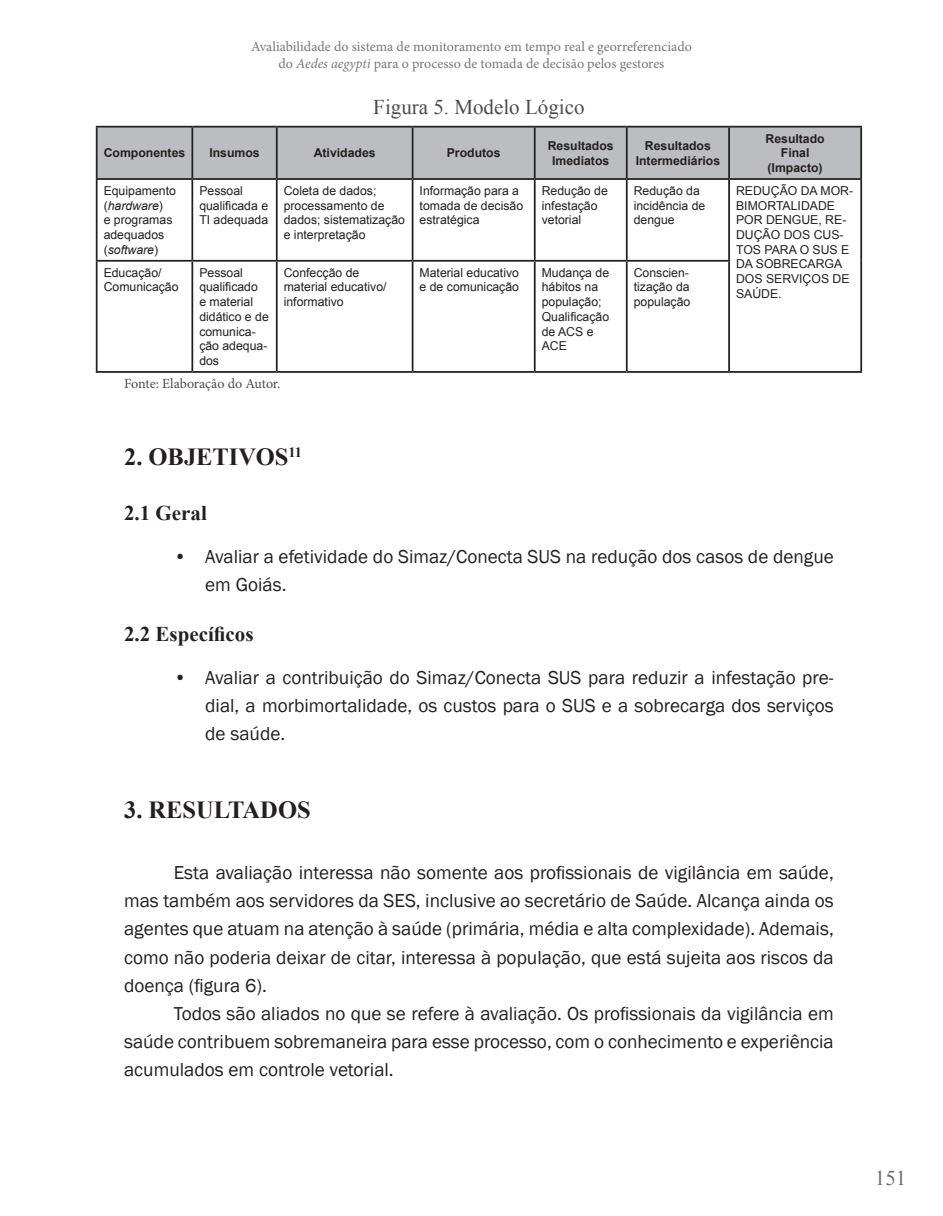
<style>
.page{position:relative;width:943px;height:1216px;background:#fff}
.page>*{position:absolute;margin:0;border:0;box-sizing:border-box;transform-origin:0 0}
.t1{font:700 24.5px "Times New Roman";color:#231f20}
.t2{font:700 21px "Times New Roman";color:#231f20}
.t3{font:21px "Times New Roman";color:#4b4c4d}
.t4{font:21px "Times New Roman";color:#6b6b6e}
.t5{font:19.25px/28px "Franklin Gothic";color:#231f20;text-align:justify}
.t6{font:14px/16.8px "Minion Pro";color:#76787b;text-align:center}
.t7{font:14px "Minion Pro";letter-spacing:-.005em;color:#4b4c4d}
.t8{font:12.25px/14.7px "Arial";color:#231f20}
.t9{font:700 12.25px/14.7px "Arial";color:#231f20;text-align:center}
.s1{font-style:italic}
</style>
<div class="page">
<div style="left:97px;top:127px;width:763px;height:51px;background:#bcbdc0"></div>
<hr style="left:96px;top:126px;width:96px;height:1px;background:#231f20">
<hr style="left:96px;top:127px;width:1px;height:51px;background:#231f20">
<hr style="left:192px;top:126px;width:85px;height:1px;background:#231f20">
<hr style="left:191px;top:127px;width:2px;height:51px;background:#231f20">
<hr style="left:277px;top:126px;width:135px;height:1px;background:#231f20">
<hr style="left:276px;top:127px;width:1px;height:51px;background:#231f20">
<hr style="left:412px;top:126px;width:122px;height:1px;background:#231f20">
<hr style="left:412px;top:127px;width:1px;height:51px;background:#231f20">
<hr style="left:534px;top:126px;width:92px;height:1px;background:#231f20">
<hr style="left:534px;top:127px;width:1px;height:51px;background:#231f20">
<hr style="left:626px;top:126px;width:103px;height:1px;background:#231f20">
<hr style="left:626px;top:127px;width:1px;height:51px;background:#231f20">
<hr style="left:729px;top:126px;width:133px;height:1px;background:#231f20">
<hr style="left:728px;top:127px;width:2px;height:51px;background:#231f20">
<hr style="left:860px;top:127px;width:2px;height:51px;background:#231f20">
<hr style="left:96px;top:178px;width:96px;height:2px;background:#231f20">
<hr style="left:96px;top:180px;width:1px;height:80px;background:#231f20">
<hr style="left:192px;top:178px;width:85px;height:2px;background:#231f20">
<hr style="left:191px;top:180px;width:2px;height:80px;background:#231f20">
<hr style="left:277px;top:178px;width:135px;height:2px;background:#231f20">
<hr style="left:276px;top:180px;width:1px;height:80px;background:#231f20">
<hr style="left:412px;top:178px;width:122px;height:2px;background:#231f20">
<hr style="left:412px;top:180px;width:1px;height:80px;background:#231f20">
<hr style="left:534px;top:178px;width:92px;height:2px;background:#231f20">
<hr style="left:534px;top:180px;width:1px;height:80px;background:#231f20">
<hr style="left:626px;top:178px;width:103px;height:2px;background:#231f20">
<hr style="left:626px;top:180px;width:1px;height:80px;background:#231f20">
<hr style="left:729px;top:178px;width:133px;height:2px;background:#231f20">
<hr style="left:728px;top:180px;width:2px;height:80px;background:#231f20">
<hr style="left:860px;top:180px;width:2px;height:81px;background:#231f20">
<hr style="left:96px;top:260px;width:96px;height:2px;background:#231f20">
<hr style="left:96px;top:262px;width:1px;height:109px;background:#231f20">
<hr style="left:192px;top:260px;width:85px;height:2px;background:#231f20">
<hr style="left:191px;top:262px;width:2px;height:109px;background:#231f20">
<hr style="left:277px;top:260px;width:135px;height:2px;background:#231f20">
<hr style="left:276px;top:262px;width:1px;height:109px;background:#231f20">
<hr style="left:412px;top:260px;width:122px;height:2px;background:#231f20">
<hr style="left:412px;top:262px;width:1px;height:109px;background:#231f20">
<hr style="left:534px;top:260px;width:92px;height:2px;background:#231f20">
<hr style="left:534px;top:262px;width:1px;height:109px;background:#231f20">
<hr style="left:626px;top:260px;width:104px;height:2px;background:#231f20">
<hr style="left:626px;top:262px;width:1px;height:109px;background:#231f20">
<hr style="left:728px;top:262px;width:2px;height:109px;background:#231f20">
<hr style="left:860px;top:261px;width:2px;height:110px;background:#231f20">
<hr style="left:96px;top:371px;width:96px;height:2px;background:#231f20">
<hr style="left:192px;top:371px;width:85px;height:2px;background:#231f20">
<hr style="left:277px;top:371px;width:135px;height:2px;background:#231f20">
<hr style="left:412px;top:371px;width:122px;height:2px;background:#231f20">
<hr style="left:534px;top:371px;width:92px;height:2px;background:#231f20">
<hr style="left:626px;top:371px;width:103px;height:2px;background:#231f20">
<hr style="left:729px;top:371px;width:133px;height:2px;background:#231f20">
<p class="t6" style="left:251px;top:38px;width:442px">Avaliabilidade do sistema de monitoramento em tempo real e georreferenciado do <span class="s1">Aedes aegypti</span> para o processo de tomada de decisão pelos gestores</p>
<p class="t3" style="left:373px;top:93px;width:213px">Figura 5. Modelo Lógico</p>
<p class="t9" style="left:104px;top:146px;width:83px">Componentes</p>
<p class="t9" style="left:209px;top:146px;width:52px">Insumos</p>
<p class="t9" style="left:314px;top:146px;width:63px">Atividades</p>
<p class="t9" style="left:447px;top:146px;width:55px">Produtos</p>
<p class="t9" style="left:547px;top:139px;width:68px">Resultados<br>Imediatos</p>
<p class="t9" style="left:635px;top:139px;width:86px">Resultados<br>Intermediários</p>
<p class="t9" style="left:765px;top:131px;width:61px">Resultado<br>Final (Impacto)</p>
<p class="t8" style="left:104px;top:183px;width:74px">Equipamento (<span class="s1">hardware</span>)<br>e programas adequados (<span class="s1">software</span>)</p>
<p class="t8" style="left:199px;top:183px;width:70px">Pessoal qualificada e<br>TI adequada</p>
<p class="t8" style="left:284px;top:183px;width:123px">Coleta de dados; processamento de dados; sistematização e interpretação</p>
<p class="t8" style="left:419px;top:183px;width:105px">Informação para a tomada de decisão estratégica</p>
<p class="t8" style="left:541px;top:183px;width:68px">Redução de infestação vetorial</p>
<p class="t8" style="left:633px;top:183px;width:73px">Redução da incidência de dengue</p>
<p class="t8" style="left:736px;top:183px;width:119px">REDUÇÃO DA MOR-<br>BIMORTALIDADE<br>POR DENGUE, RE-<br>DUÇÃO DOS CUS-<br>TOS PARA O SUS E<br>DA SOBRECARGA<br>DOS SERVIÇOS DE<br>SAÚDE.</p>
<p class="t8" style="left:104px;top:265px;width:76px">Educação/<br>Comunicação</p>
<p class="t8" style="left:199px;top:265px;width:71px">Pessoal qualificado<br>e material didático e de comunica&shy;ção adequa&shy;dos</p>
<p class="t8" style="left:284px;top:265px;width:104px">Confecção de material educativo/ informativo</p>
<p class="t8" style="left:419px;top:265px;width:101px">Material educativo e de comunicação</p>
<p class="t8" style="left:541px;top:265px;width:69px">Mudança de hábitos na população;<br>Qualificação de ACS e<br>ACE</p>
<p class="t8" style="left:633px;top:265px;width:58px;text-align:justify">Conscien&shy;tização da população</p>
<p class="t7" style="left:124px;top:374px;width:158px">Fonte: Elaboração do Autor.</p>
<p class="t1" style="left:124px;top:440px;width:179px">2. OBJETIVOS<sup>11</sup></p>
<p class="t2" style="left:124px;top:498px;width:84px">2.1 Geral</p>
<p class="t5" style="left:205px;top:542px;width:630px;text-indent:-31px">• Avaliar a efetividade do Simaz/Conecta SUS na redução dos casos de dengue em Goiás.</p>
<p class="t2" style="left:124px;top:619px;width:131px">2.2 Específicos</p>
<p class="t5" style="left:205px;top:663px;width:630px;text-indent:-31px">• Avaliar a contribuição do Simaz/Conecta SUS para reduzir a infestação pre&shy;dial, a morbimortalidade, os custos para o SUS e a sobrecarga dos serviços de saúde.</p>
<p class="t1" style="left:124px;top:793px;width:188px">3. RESULTADOS</p>
<p class="t5" style="left:124px;top:859px;width:711px;text-indent:50px">Esta avaliação interessa não somente aos profissionais de vigilância em saúde, mas também aos servidores da SES, inclusive ao secretário de Saúde. Alcança ainda os agentes que atuam na atenção à saúde (primária, média e alta complexidade). Ademais, como não poderia deixar de citar, interessa à população, que está sujeita aos riscos da doença (figura 6).</p>
<p class="t5" style="left:124px;top:999px;width:711px;text-indent:50px">Todos são aliados no que se refere à avaliação. Os profissionais da vigilância em saúde contribuem sobremaneira para esse processo, com o conhecimento e experiência acumulados em controle vetorial.</p>
<p class="t4" style="left:874px;top:1164px;width:33px">151</p>
</div>
